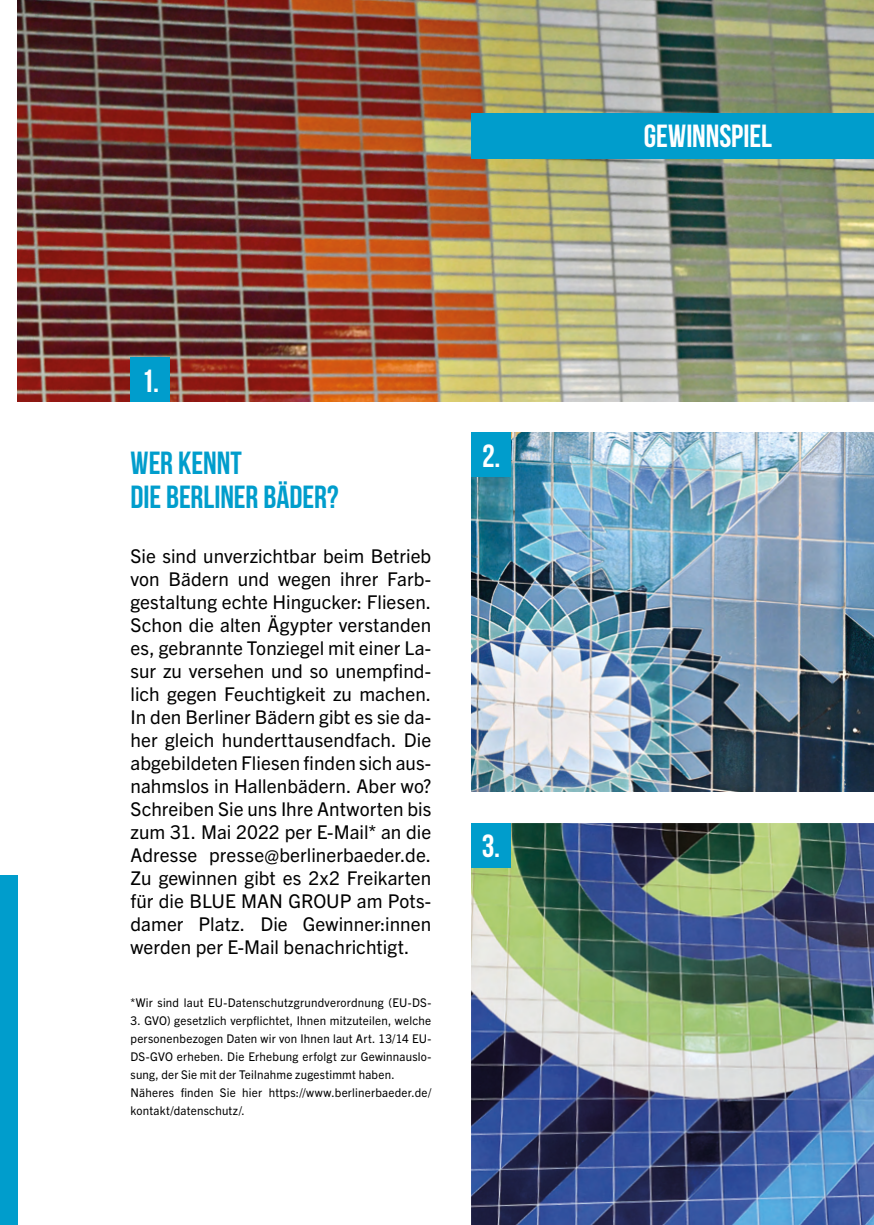
<style>
.page{position:relative;width:874px;height:1225px;background:#fff}
.page>*{position:absolute;margin:0;border:0;box-sizing:border-box;transform-origin:0 0}
.t1{font:32px/34px "Bebas Neue";letter-spacing:-.005em;color:#009dcc}
.t2{font:32px "Bebas Neue";letter-spacing:-.005em;color:#fff}
.t3{font:19px/23px "Trade Gothic Next LT Pro";letter-spacing:.005em;color:#000;text-align:justify}
.t4{font:12px/18px "Trade Gothic Next LT Pro";letter-spacing:.02em;color:#000}
</style>
<div class="page">
<img style="left:471px;top:823px;width:402px;height:402px">
<img style="left:471px;top:432px;width:402px;height:359px">
<img style="left:17px;top:0;width:856px;height:402px">
<div style="left:471px;top:113px;width:402px;height:46px;background:#009dcc"></div>
<div style="left:471px;top:823px;width:39px;height:45px;background:#009dcc"></div>
<div style="left:471px;top:432px;width:40px;height:45px;background:#009dcc"></div>
<div style="left:130px;top:357px;width:40px;height:45px;background:#009dcc"></div>
<div style="left:0;top:875px;width:17px;height:350px;background:#009dcc"></div>
<h1 class="t2" style="left:141px;top:363px;width:19px">1.</h1>
<h1 class="t1" style="left:130px;top:446px;width:210px">WER KENNT<br>DIE BERLINER BÄDER?</h1>
<p class="t3" style="left:130px;top:543px;width:302px">Sie sind unverzichtbar beim Betrieb von Bädern und wegen ihrer Farb&shy;gestaltung echte Hingucker: Fliesen.<br>Schon die alten Ägypter verstanden es, gebrannte Tonziegel mit einer La&shy;sur zu versehen und so unempfind&shy;lich gegen Feuchtigkeit zu machen.<br>In den Berliner Bädern gibt es sie da&shy;her gleich hunderttausendfach. Die abgebildeten Fliesen finden sich aus&shy;nahmslos in Hallenbädern. Aber wo?<br>Schreiben Sie uns Ihre Antworten bis zum 31. Mai 2022 per E-Mail* an die Adresse presse@berlinerbaeder.de.<br>Zu gewinnen gibt es 2x2 Freikarten für die BLUE MAN GROUP am Pots&shy;damer Platz. Die Gewinner:innen werden per E-Mail benachrichtigt.</p>
<p class="t4" style="left:130px;top:992px;width:302px">*Wir sind laut EU-Datenschutzgrundverordnung (EU-DS-</p>
<p class="t4" style="left:130px;top:1010px;width:302px">3. GVO) gesetzlich verpflichtet, Ihnen mitzuteilen, welche personenbezogen Daten wir von Ihnen laut Art. 13/14 EU-DS-GVO erheben. Die Erhebung erfolgt zur Gewinnauslo&shy;sung, der Sie mit der Teilnahme zugestimmt haben.<br>Näheres finden Sie hier https://www.berlinerbaeder.de/ kontakt/datenschutz/.</p>
<h1 class="t2" style="left:482px;top:438px;width:20px">2.</h1>
<h1 class="t2" style="left:481px;top:829px;width:20px">3.</h1>
<h1 class="t2" style="left:643px;top:119px;width:129px">GEWINNSPIEL</h1>
</div>
